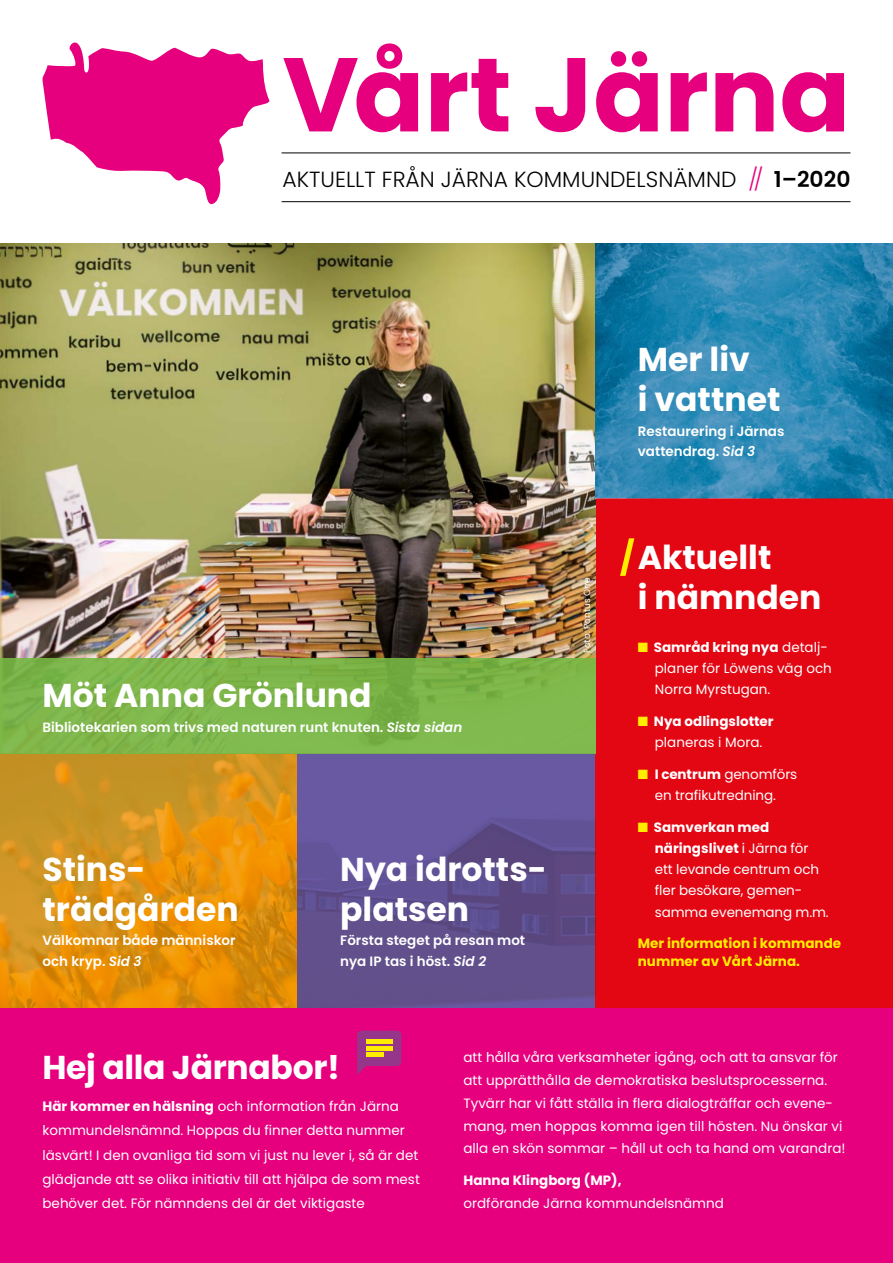
<style>
.page{position:relative;width:893px;height:1263px;background:#fff}
.page>*{position:absolute;margin:0;border:0;box-sizing:border-box;transform-origin:0 0}
.t1{font:700 104.55px "Poppins Latin";color:#e6007d}
.t2{font:700 33px/39.6px "Poppins Latin";color:#fff}
.t3{font:300 21.9px "Poppins Latin";color:#000}
.t4{font:13.5px/21.1px "Poppins Latin";color:#fff}
.t5{font:600 13.5px/20.2px "Poppins Latin";color:#fff}
.t6{font:700 13.5px/21.1px "Poppins Latin";color:#fff;text-align:center}
.t7{font:700 13.5px/17.1px "Poppins Latin";color:#ffed00}
.t8{font:9px "Poppins Latin";color:#fff}
.s1{color:#e6007d}
.s2{font-weight:600}
.s3{font-style:italic}
.s4{color:#ffed00}
.s5{font-weight:700}
.s6{font-weight:400}
</style>
<div class="page">
<svg style="left:42px;top:42px;width:228px;height:163px"></svg>
<hr style="left:282px;top:153px;width:568px;height:1px;background:#000">
<hr style="left:282px;top:201px;width:568px;height:1px;background:#000">
<div style="left:595px;top:498px;width:298px;height:510px;background:#e30613"></div>
<img style="left:0;top:243px;width:595px;height:415px">
<img style="left:595px;top:243px;width:298px;height:255px">
<svg style="left:0;top:753px;width:298px;height:255px;background:#da9113"></svg>
<svg style="left:298px;top:753px;width:297px;height:255px;background:#625293"></svg>
<div style="left:0;top:1008px;width:893px;height:255px;background:#e6007d"></div>
<div style="left:0;top:658px;width:595px;height:95px;background:linear-gradient(to bottom,#7ab246,#80ba4f)"></div>
<svg style="left:357px;top:1031px;width:44px;height:44px"></svg>
<hr style="left:366px;top:1046px;width:26px;height:4px;background:#ffed00">
<hr style="left:366px;top:1053px;width:18px;height:4px;background:#ffed00">
<div style="left:366px;top:1039px;width:26px;height:5px;background:#ffed00"></div>
<svg style="left:620px;top:538px;width:14px;height:38px"></svg>
<h1 class="t1" style="left:282px;top:26px;width:570px">Vårt Järna</h1>
<h3 class="t3" style="left:283px;top:165px;width:569px">AKTUELLT FRÅN JÄRNA KOMMUNDELSNÄMND <span class="s1">//</span> <span class="s2">1–2020</span></h3>
<h2 class="t2" style="left:43px;top:676px;width:331px">Möt Anna Grönlund</h2>
<p class="t5" style="left:43px;top:717px;width:421px">Bibliotekarien som trivs med naturen runt knuten. <span class="s3">Sista sidan</span></p>
<p class="t8" style="left:581px;top:653px;width:77px;rotate:-90deg">Foto: Pontus Orre</p>
<h2 class="t2" style="left:43px;top:850px;width:198px">Stins&shy;trädgården</h2>
<p class="t5" style="left:43px;top:930px;width:195px">Välkomnar både människor och kryp. <span class="s3">Sid 3</span></p>
<h2 class="t2" style="left:340px;top:850px;width:208px">Nya idrotts&shy;platsen</h2>
<p class="t5" style="left:340px;top:930px;width:186px">Första steget på resan mot nya IP tas i höst. <span class="s3">Sid 2</span></p>
<h2 class="t2" style="left:638px;top:340px;width:144px">Mer liv<br>i vattnet</h2>
<p class="t5" style="left:638px;top:421px;width:148px">Restaurering i Järnas vattendrag. <span class="s3">Sid 3</span></p>
<h2 class="t2" style="left:638px;top:537px;width:185px;line-height:40.5px">Aktuellt<br>i nämnden</h2>
<p class="t4" style="left:655px;top:636px;width:179px;text-indent:-17px"><span class="s4">■</span> <span class="s5">Samråd kring nya</span> detalj&shy;planer för Löwens väg och<br>Norra Myrstugan.</p>
<p class="t6" style="left:638px;top:711px;width:137px"><span class="s4">■</span> Nya odlingslotter <span class="s6">planeras i Mora.</span></p>
<p class="t4" style="left:638px;top:764px;width:161px;text-align:center"><span class="s4">■</span> <span class="s5">I centrum</span> genomförs en trafikutredning.</p>
<p class="t4" style="left:655px;top:817px;width:175px;text-indent:-17px"><span class="s4">■</span> <span class="s5">Samverkan med näringslivet</span> i Järna för ett levande centrum och fler besökare, gemen-- samma evenemang m.m.</p>
<p class="t7" style="left:638px;top:935px;width:205px">Mer information i kommande nummer av Vårt Järna.</p>
<h2 class="t2" style="left:43px;top:1047px;width:299px">Hej alla Järnabor!</h2>
<p class="t4" style="left:43px;top:1094px;width:379px;line-height:24.2px"><span class="s5">Här kommer en hälsning</span> och information från Järna kommundelsnämnd. Hoppas du finner detta nummer läsvärt! I den ovanliga tid som vi just nu lever i, så är det glädjande att se olika initiativ till att hjälpa de som mest behöver det. För nämndens del är det viktigaste</p>
<p class="t4" style="left:463px;top:1046px;width:383px;line-height:22.8px">att hålla våra verksamheter igång, och att ta ansvar för att upprätthålla de demokratiska beslutsprocesserna.<br>Tyvärr har vi fått ställa in flera dialogträffar och evene&shy;mang, men hoppas komma igen till hösten. Nu önskar vi alla en skön sommar – håll ut och ta hand om varandra!</p>
<p class="t6" style="left:463px;top:1169px;width:160px">Hanna Klingborg (MP),</p>
<p class="t4" style="left:463px;top:1192px;width:262px">ordförande Järna kommundelsnämnd</p>
</div>
